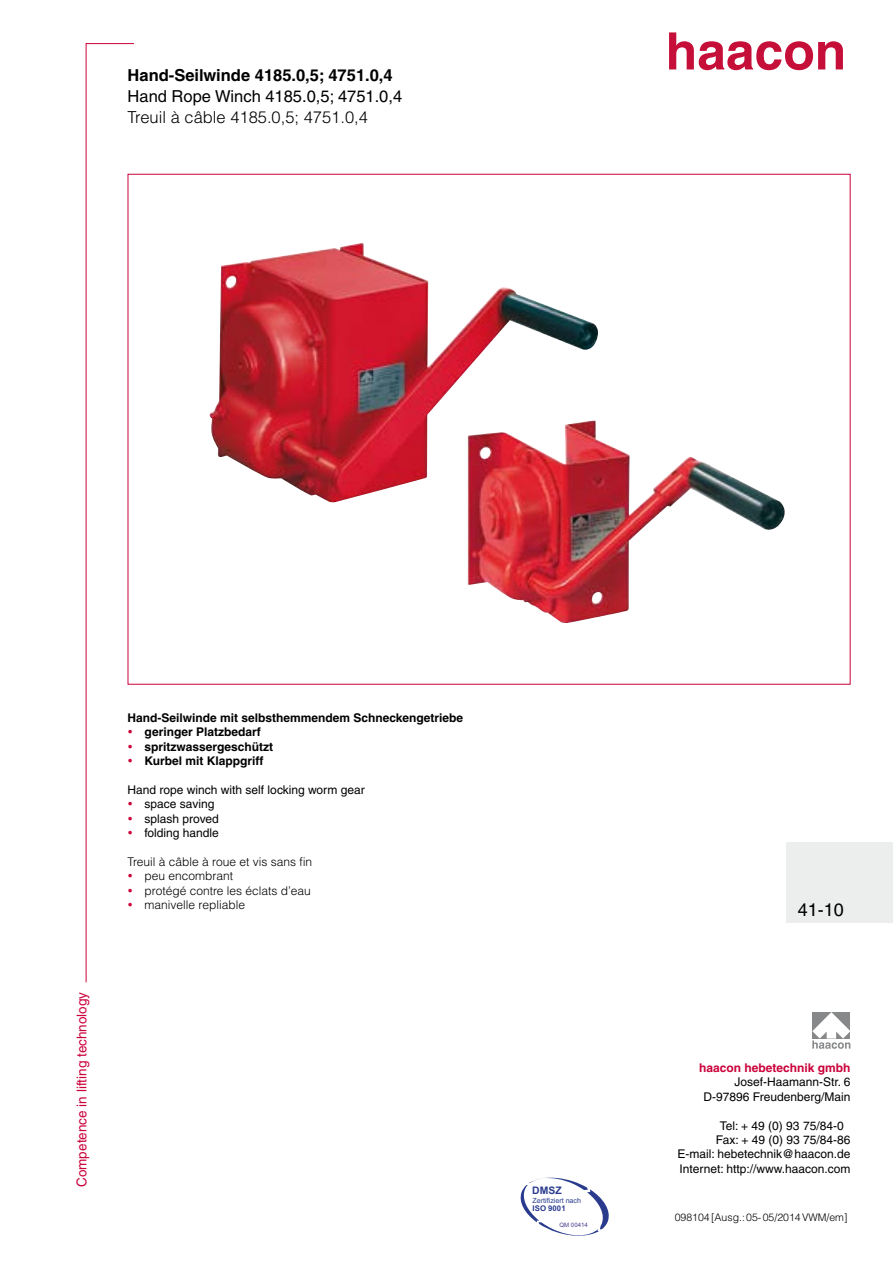
<style>
.page{position:relative;width:893px;height:1263px;background:#fff}
.page>*{position:absolute;margin:0;border:0;box-sizing:border-box;transform-origin:0 0}
.t1{font:18px "Helvetica";color:#000}
.t2{font:700 16.5px "Helvetica";color:#000}
.t3{font:16.5px "Helvetica";color:#000}
.t4{font:300 16.5px "Helvetica";color:#000}
.t5{font:13.5px "Helvetica";color:#cb023a}
.t6{font:12px/14.4px "Helvetica";color:#000;text-align:right}
.t7{font:700 12px/14.4px "Helvetica";color:#000}
.t8{font:300 12px/14.4px "Helvetica";color:#000}
.t9{font:700 12px "Helvetica";color:#cb023a}
.t10{font:300 10.5px "Helvetica";color:#000}
.t11{font:700 10.35px "Arial";color:#2a3b8e}
.t12{font:700 7.8px "Arial";color:#2a3b8e}
.t13{font:7.05px "Arial";color:#2a3b8e}
.t14{font:6px "Arial";color:#4b3c8d}
</style>
<div class="page">
<svg style="left:85px;top:43px;width:50px;height:940px"></svg>
<svg style="left:669px;top:32px;width:174px;height:38px"></svg>
<svg style="left:812px;top:1012px;width:38px;height:37px"></svg>
<svg style="left:520px;top:1177px;width:89px;height:59px"></svg>
<div style="left:787px;top:842px;width:106px;height:81px;background:#eceded"></div>
<img style="left:210px;top:243px;width:388px;height:260px">
<img style="left:468px;top:420px;width:317px;height:203px">
<svg style="left:129px;top:730px;width:3px;height:4px"></svg>
<svg style="left:129px;top:759px;width:3px;height:4px"></svg>
<svg style="left:129px;top:802px;width:3px;height:4px"></svg>
<svg style="left:129px;top:831px;width:3px;height:4px"></svg>
<svg style="left:129px;top:874px;width:3px;height:4px"></svg>
<svg style="left:129px;top:903px;width:3px;height:4px"></svg>
<h2 class="t2" style="left:128px;top:65px;width:267px">Hand-Seilwinde 4185.0,5; 4751.0,4</h2>
<h2 class="t3" style="left:128px;top:86px;width:276px">Hand Rope Winch 4185.0,5; 4751.0,4</h2>
<h2 class="t4" style="left:128px;top:107px;width:242px">Treuil à câble 4185.0,5; 4751.0,4</h2>
<p class="t5" style="left:74px;top:1187px;width:197px;rotate:-90deg">Competence in lifting technology</p>
<p class="t7" style="left:145px;top:710px;width:320px;text-indent:-17px">Hand-Seilwinde mit selbsthemmendem Schneckengetriebe geringer Platzbedarf<br>spritzwassergeschützt<br>Kurbel mit Klappgriff</p>
<p class="t6" style="left:145px;top:782px;width:222px;text-align:left;text-indent:-17px">Hand rope winch with self locking worm gear space saving<br>splash proved<br>folding handle</p>
<p class="t8" style="left:145px;top:854px;width:169px;text-indent:-17px">Treuil à câble à roue et vis sans fin peu encombrant<br>protégé contre les éclats d’eau manivelle repliable</p>
<p class="t11" style="left:532px;top:1184px;width:31px">DMSZ</p>
<p class="t13" style="left:533px;top:1196px;width:50px">Zertifiziert nach</p>
<p class="t12" style="left:533px;top:1204px;width:35px">ISO 9001</p>
<p class="t14" style="left:559px;top:1221px;width:30px">QM 00414</p>
<h1 class="t1" style="left:798px;top:899px;width:48px">41-10</h1>
<p class="t9" style="left:699px;top:1060px;width:153px">haacon hebetechnik gmbh</p>
<p class="t6" style="left:704px;top:1075px;width:148px">Josef-Haamann-Str. 6<br>D-97896 Freudenberg/Main</p>
<p class="t6" style="left:720px;top:1118px;width:125px">Tel: + 49 (0) 93 75/84-0</p>
<p class="t6" style="left:716px;top:1132px;width:136px">Fax: + 49 (0) 93 75/84-86</p>
<p class="t6" style="left:677px;top:1147px;width:174px">E-mail: hebetechnik@haacon.de</p>
<p class="t6" style="left:679px;top:1161px;width:173px">Internet: http://www.haacon.com</p>
<p class="t10" style="left:675px;top:1211px;width:174px">098104[Ausg.:05-05/2014VWM/em]</p>
</div>
